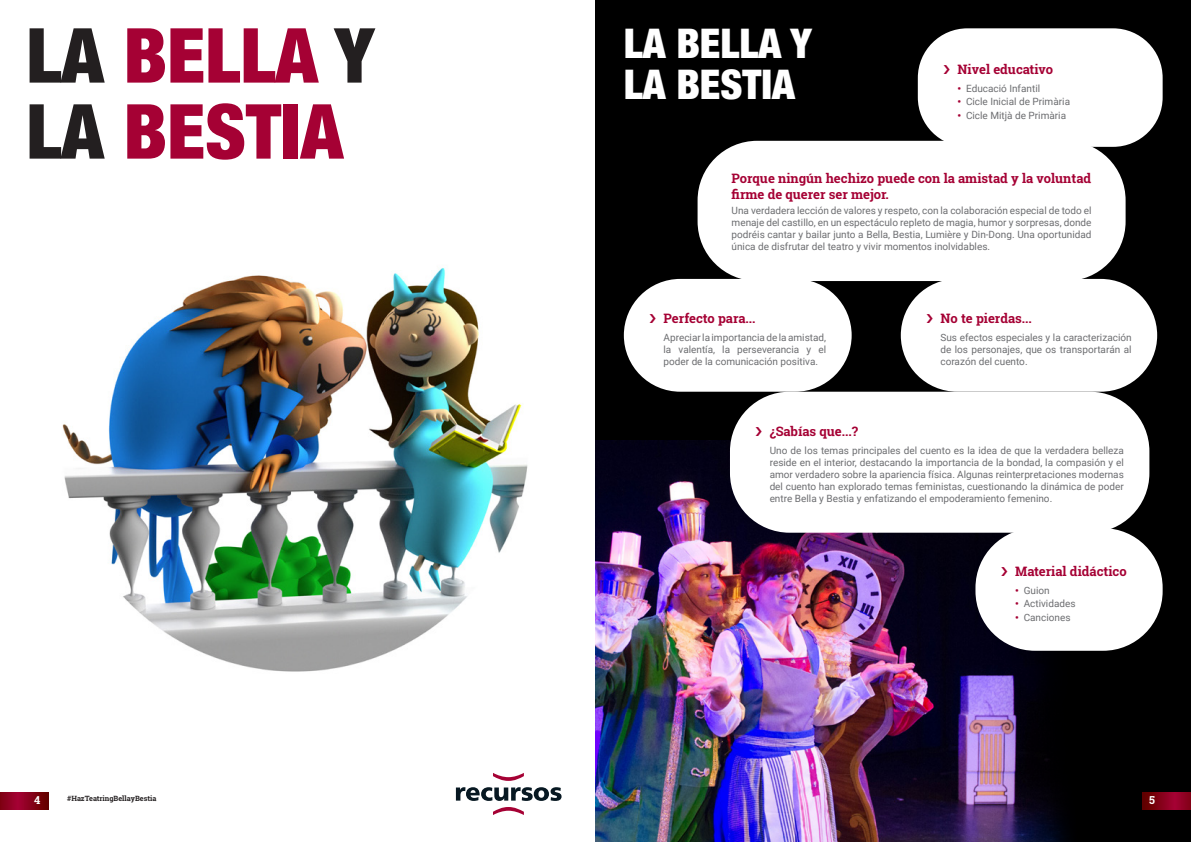
<style>
.page{position:relative;width:1191px;height:842px;background:#fff}
.page>*{position:absolute;margin:0;border:0;box-sizing:border-box;transform-origin:0 0}
.TITOL_CARA{font:900 condensed 76px "Helvetica Neue LT Std";color:#a50134}
.titol{font:900 condensed 41px "Helvetica Neue LT Std";color:#fff}
.COS_ENTRADA{font:700 13px/15.6px "Roboto Slab";color:#a50134}
.t1{font:700 11px "Roboto Slab";color:#fff}
.tick-cos{font:10px/12px "Roboto";color:#6c6d70;text-align:justify}
.COS{font:10px/12px "Roboto";color:#6c6d70;text-align:justify}
.CONTACTO{font:700 7.2px "Roboto Slab";color:#231f20}
.s1{color:#231f20}
.s2{font-weight:900;color:#a50134}
</style>
<div class="page">
<img style="left:0;top:268px;width:528px;height:542px">
<div style="left:595px;top:0;width:596px;height:842px;background:#000"></div>
<img style="left:595px;top:440px;width:554px;height:402px">
<div style="left:443px;top:761px;width:131px;height:66px;background:#fff"></div>
<svg style="left:456px;top:787px;width:105px;height:14px"></svg>
<svg style="left:493px;top:773px;width:31px;height:8px"></svg>
<svg style="left:493px;top:807px;width:31px;height:8px"></svg>
<svg style="left:0;top:792px;width:48px;height:17px"></svg>
<svg style="left:1142px;top:792px;width:49px;height:17px"></svg>
<div style="left:919px;top:30px;width:242px;height:115px;background:#fff;border-radius:48px"></div>
<div style="left:917px;top:28px;width:245px;height:119px;border:3px solid #fff;border-radius:48px"></div>
<div style="left:699px;top:142px;width:425px;height:138px;background:#fff;border-radius:58px"></div>
<div style="left:697px;top:141px;width:428px;height:140px;border:3px solid #fff;border-radius:58px"></div>
<div style="left:625px;top:280px;width:225px;height:110px;background:#fff;border-radius:55px"></div>
<div style="left:624px;top:279px;width:227px;height:113px;border:3px solid #fff;border-radius:55px"></div>
<div style="left:902px;top:280px;width:253px;height:110px;background:#fff;border-radius:55px"></div>
<div style="left:900px;top:279px;width:257px;height:113px;border:3px solid #fff;border-radius:55px"></div>
<div style="left:731px;top:393px;width:417px;height:138px;background:#fff;border-radius:58px"></div>
<div style="left:730px;top:392px;width:419px;height:141px;border:3px solid #fff;border-radius:58px"></div>
<div style="left:976px;top:529px;width:185px;height:120px;background:#fff;border-radius:58px"></div>
<div style="left:975px;top:528px;width:187px;height:123px;border:3px solid #fff;border-radius:58px"></div>
<p class="TITOL_CARA" style="left:26px;top:9px;width:349px"><span class="s1">LA</span> BELLA <span class="s1">Y</span></p>
<p class="TITOL_CARA" style="left:26px;top:85px;width:318px"><span class="s1">LA</span> BESTIA</p>
<p class="titol" style="left:624px;top:18px;width:189px">LA BELLA Y</p>
<p class="titol" style="left:624px;top:59px;width:173px">LA BESTIA</p>
<p class="COS_ENTRADA" style="left:957px;top:62px;width:97px">Nivel educativo</p>
<p class="tick-cos" style="left:957px;top:82px;width:84px"><span class="s2">•</span> Educació Infantil</p>
<p class="tick-cos" style="left:957px;top:95px;width:114px"><span class="s2">•</span> Cicle Inicial de Primària</p>
<p class="tick-cos" style="left:957px;top:109px;width:110px"><span class="s2">•</span> Cicle Mitjà de Primària</p>
<p class="COS_ENTRADA" style="left:731px;top:171px;width:361px">Porque ningún hechizo puede con la amistad y la voluntad firme de querer ser mejor.</p>
<p class="COS" style="left:731px;top:204px;width:361px">Una verdadera lección de valores y respeto, con la colaboración especial de todo el menaje del castillo, en un espectáculo repleto de magia, humor y sorpresas, donde podréis cantar y bailar junto a Bella, Bestia, Lumière y Din-Dong. Una oportunidad única de disfrutar del teatro y vivir momentos inolvidables.</p>
<p class="COS_ENTRADA" style="left:663px;top:311px;width:93px">Perfecto para...</p>
<p class="tick-cos" style="left:663px;top:331px;width:164px">Apreciar la importancia de la amistad, la valentía, la perseverancia y el poder de la comunicación positiva.</p>
<p class="COS_ENTRADA" style="left:940px;top:311px;width:93px">No te pierdas...</p>
<p class="tick-cos" style="left:940px;top:331px;width:193px">Sus efectos especiales y la caracterización de los personajes, que os transportarán al corazón del cuento.</p>
<p class="COS_ENTRADA" style="left:769px;top:423px;width:90px">¿Sabías que...?</p>
<p class="tick-cos" style="left:769px;top:444px;width:356px">Uno de los temas principales del cuento es la idea de que la verdadera belleza reside en el interior, destacando la importancia de la bondad, la compasión y el amor verdadero sobre la apariencia física. Algunas reinterpretaciones modernas del cuento han explorado temas feministas, cuestionando la dinámica de poder entre Bella y Bestia y enfatizando el empoderamiento femenino.</p>
<p class="COS_ENTRADA" style="left:1015px;top:563px;width:113px">Material didáctico</p>
<p class="tick-cos" style="left:1015px;top:584px;width:36px"><span class="s2">•</span> Guion</p>
<p class="tick-cos" style="left:1015px;top:597px;width:62px"><span class="s2">•</span> Actividades</p>
<p class="tick-cos" style="left:1015px;top:611px;width:57px"><span class="s2">•</span> Canciones</p>
<p class="t1" style="left:34px;top:792px;width:8px">4</p>
<p class="CONTACTO" style="left:67px;top:794px;width:91px">#HazTeatringBellayBestia</p>
<p class="t1" style="left:1149px;top:792px;width:7px">5</p>
</div>
